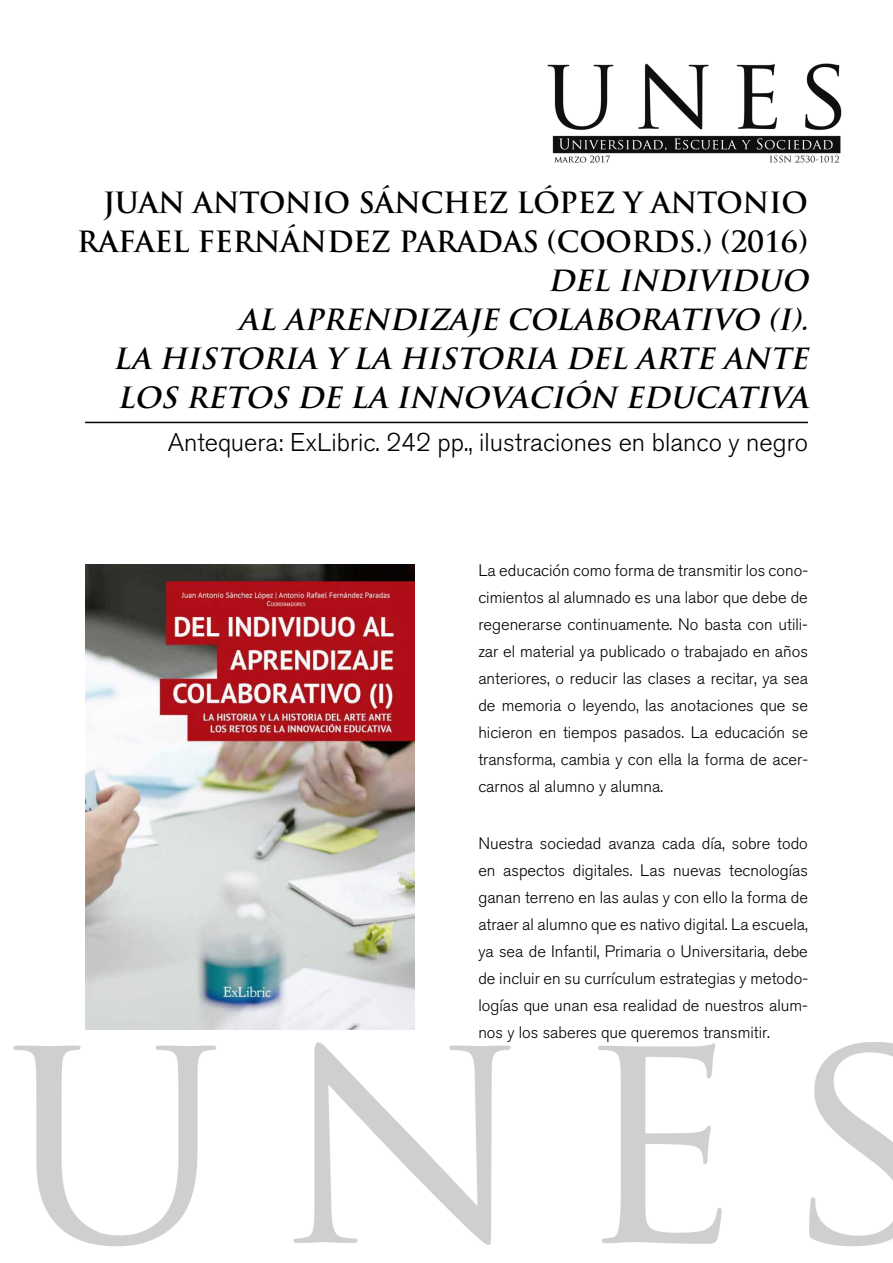
<style>
.page{position:relative;width:893px;height:1263px;background:#fff}
.page>*{position:absolute;margin:0;border:0;box-sizing:border-box;transform-origin:0 0}
.t1{font:italic 700 28.5px/39px "Trajan Pro";color:#000}
.t2{font:700 28.5px "Trajan Pro";letter-spacing:-.01em;color:#000}
.t3{font:300 25.5px "Akzidenz Grotesk BQ";color:#000}
.t4{font:300 16.5px/27px "Akzidenz Grotesk BQ";color:#000;text-align:justify}
</style>
<div class="page">
<img style="left:13px;top:63px;width:880px;height:1183px">
<hr style="left:85px;top:422px;width:723px;height:1px;background:#000">
<img style="left:85px;top:564px;width:330px;height:465px">
<h1 class="t2" style="left:103px;top:185px;width:317px">JUAN ANTON IO SÁNCH</h1>
<h1 class="t2" style="left:471px;top:185px;width:336px">EZ LÓPEZ Y ANTONIO</h1>
<h1 class="t2" style="left:77px;top:224px;width:362px">RAFAEL FERNÁNDEZ PARA</h1>
<h1 class="t2" style="left:477px;top:224px;width:106px">DAS (COOR</h1>
<h1 class="t2" style="left:653px;top:224px;width:157px">DS.) (2016)</h1>
<h1 class="t1" style="left:238px;top:261px;width:571px;text-indent:309px">DEL INDIVIDUO<br>AL APRENDIZAJE COLABORA</h1>
<h1 class="t1" style="left:113px;top:300px;width:704px;text-align:justify;text-indent:566px">TIVO (I).<br>LA H ISTORIA Y LA H ISTORIA DEL ARTE ANTE LOS RETOS DE LA INNOVAC</h1>
<h1 class="t1" style="left:551px;top:378px;width:243px">IÓN EDUCATIVA</h1>
<h2 class="t3" style="left:168px;top:428px;width:642px">Antequera: ExLibric. 242 pp., ilustraciones en blanco y negro</h2>
<p class="t4" style="left:478px;top:557px;width:331px">La educación como forma de transmitir los cono&shy;cimientos al alumnado es una labor que debe de regenerarse continuamente. N o basta con utili&shy;zar el material ya publicado o trabajado en años anteriores, o reducir las clases a recitar, ya sea de memoria o leyendo, las anotaciones que se hicieron en tiempos pasados. La educación se transforma, cambia y con ella la forma de acer&shy;carnos al alumno y alumna.</p>
<p class="t4" style="left:478px;top:830px;width:331px">N uestra sociedad avanza cada día, sobre todo en aspectos digitales. Las nuevas tecnologías ganan terreno en las aulas y con ello la forma de atraer al alumno que es nativo digital. La escuela, ya sea de I nfantil, Primaria o Universitaria, debe de incluir en su currículum estrategias y metodo&shy;logías que unan esa realidad de nuestros alum&shy;nos y los saberes que queremos transmitir.</p>
</div>
